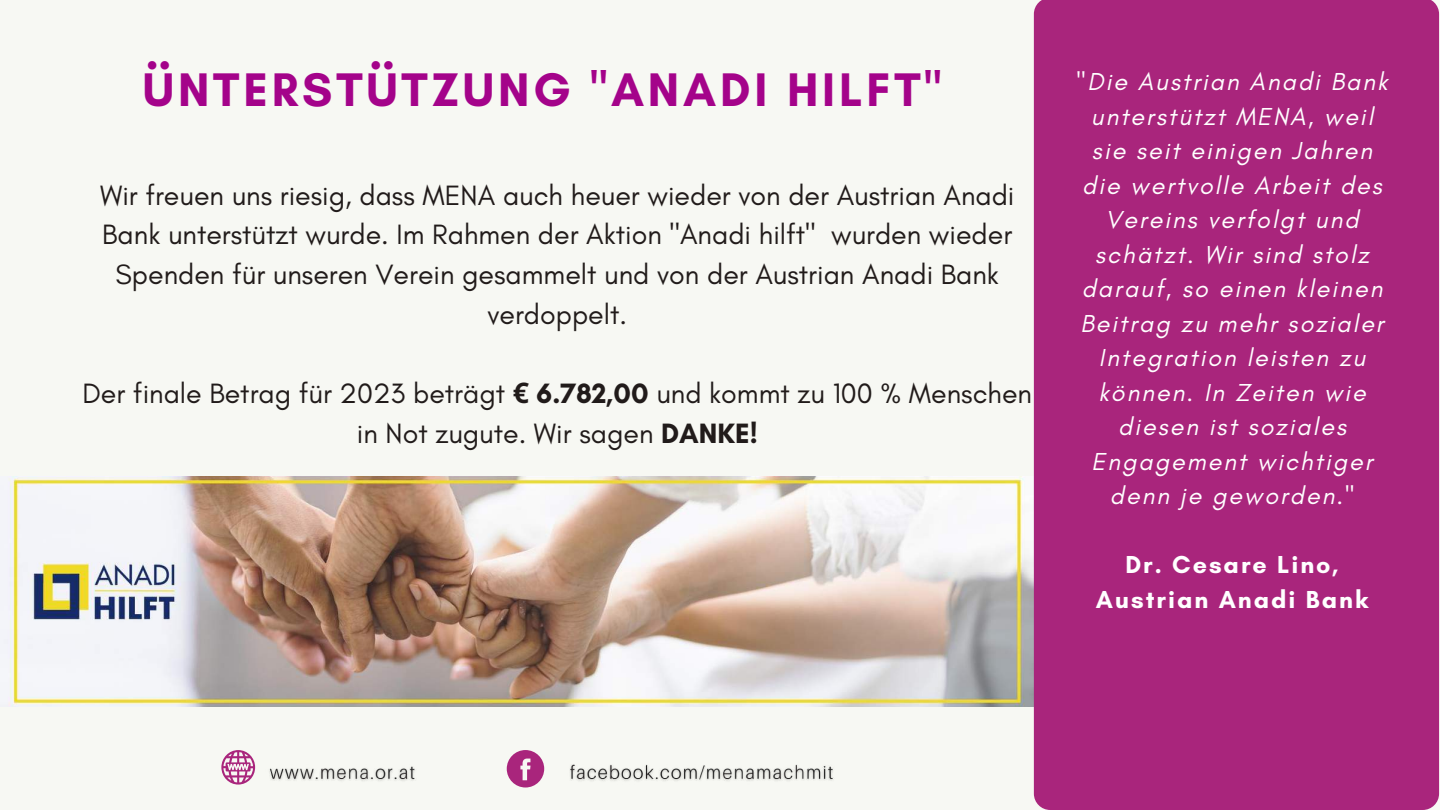
<style>
.page{position:relative;width:1440px;height:810px;background:#f7f8f3}
.page>*{position:absolute;margin:0;border:0;box-sizing:border-box;transform-origin:0 0}
.t1{font:700 48px "Glacial Indifference";letter-spacing:.08em;color:#a4038a}
.t2{font:28.5px/39.8px "Glacial Indifference";color:#211b1a;text-align:center}
.t3{font:italic 25px/34.5px "Glacial Indifference";letter-spacing:.08em;color:#fff;text-align:center}
.t4{font:700 25px/34.5px "Glacial Indifference";letter-spacing:.08em;color:#fff;text-align:center}
.s1{font-family:"Noto Sans";font-weight:700}
.s2{font-weight:700}
</style>
<div class="page">
<img style="left:8px;top:477px;width:1026px;height:229px">
<svg style="left:221px;top:750px;width:34px;height:35px"></svg>
<svg style="left:511px;top:750px;width:29px;height:7px"></svg>
<img style="left:269px;top:757px;width:565px;height:31px">
<div style="left:1034px;top:0;width:405px;height:810px;background:#a9257c"></div>
<h1 class="t1" style="left:143px;top:60px;width:800px">ÜNTERSTÜTZUNG "ANADI HILFT"</h1>
<p class="t3" style="left:1076px;top:64px;width:313px">"Die Austrian Anadi Bank unterstützt MENA, weil sie seit einigen Jahren die wertvolle Arbeit des<br>Vereins verfolgt und schätzt. Wir sind stolz darauf, so einen kleinen<br>Beitrag zu mehr sozialer<br>Integration leisten zu können. In Zeiten wie diesen ist soziales<br>Engagement wichtiger denn je geworden."</p>
<p class="t2" style="left:100px;top:175px;width:916px">Wir freuen uns riesig, dass MENA auch heuer wieder von der Austrian Anadi Bank unterstützt wurde. Im Rahmen der Aktion "Anadi hilft" wurden wieder Spenden für unseren Verein gesammelt und von der Austrian Anadi Bank verdoppelt.</p>
<p class="t2" style="left:82px;top:373px;width:951px">Der finale Betrag für 2023 beträgt <span class="s1">€</span> <span class="s2">6.782,00</span> und kommt zu 100 % Menschen in Not zugute. Wir sagen <span class="s2">DANKE!</span></p>
<p class="t4" style="left:1096px;top:547px;width:274px">Dr. Cesare Lino,<br>Austrian Anadi Bank</p>
</div>
